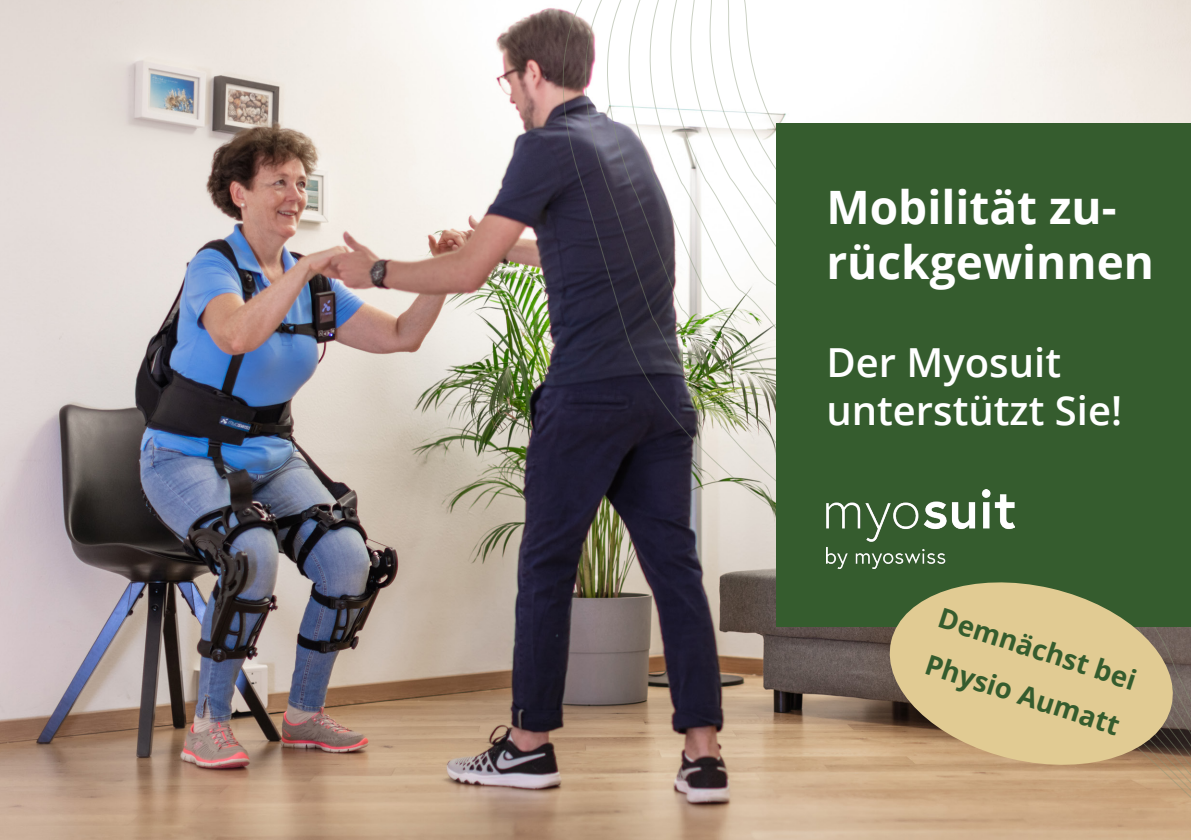
<style>
.page{position:relative;width:1191px;height:840px;background:#fff}
.page>*{position:absolute;margin:0;border:0;box-sizing:border-box;transform-origin:0 0}
.t1{font:700 46px/55.2px "Open Sans";color:#fff}
.t2{font:600 40px "Open Sans";color:#fff}
.t3{font:700 27.6px "Open Sans";color:#355c2e}
</style>
<div class="page">
<img style="left:0;top:0;width:510px;height:839px">
<img style="left:510px;top:0;width:681px;height:839px">
<div style="left:777px;top:123px;width:414px;height:503px;background:#355c2e"></div>
<img style="left:826px;top:489px;width:188px;height:79px">
<svg style="left:880px;top:582px;width:302px;height:194px;background:#bead7d"></svg>
<p class="t1" style="left:826px;top:178px;width:329px">Mobilität zu&shy;rückgewinnen</p>
<p class="t2" style="left:826px;top:335px;width:236px">Der Myosuit</p>
<p class="t2" style="left:826px;top:383px;width:297px">unterstützt Sie!</p>
<p class="t3" style="left:945px;top:598px;width:208px;rotate:18deg">Demnächst bei</p>
<p class="t3" style="left:932px;top:644px;width:204px;rotate:18deg">Physio Aumatt</p>
</div>
